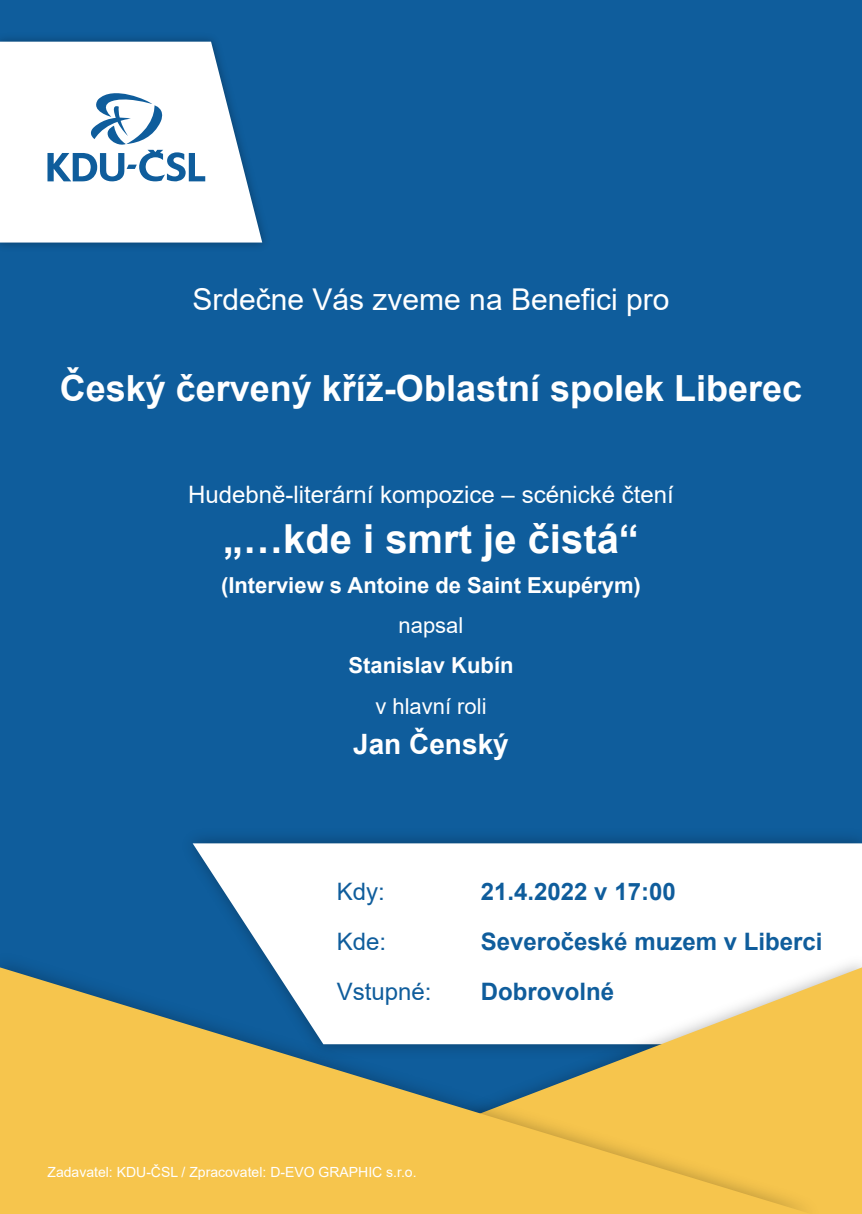
<style>
.page{position:relative;width:862px;height:1214px;background:#fff}
.page>*{position:absolute;margin:0;border:0;box-sizing:border-box;transform-origin:0 0}
.t1{font:700 40px "Arial";color:#fff}
.t2{font:700 36px "Arial";color:#fff}
.t3{font:30px "Arial";color:#fff}
.t4{font:700 28px "Arial";color:#fff}
.t5{font:700 24px "Arial";color:#0f5d9c}
.t6{font:24px "Arial";color:#fff}
.t7{font:24px "Arial";color:#0f5d9c}
.t8{font:700 22px "Arial";color:#fff}
.t9{font:22px "Arial";color:#fff}
.t10{font:14px "Arial";color:#fff}
</style>
<div class="page">
<div style="left:0;top:0;width:862px;height:1213px;background:#0f5d9c"></div>
<div style="left:192px;top:837px;width:670px;height:7px;background:#0d538c"></div>
<div style="left:193px;top:843px;width:669px;height:103px;background:#fff"></div>
<div style="left:835px;top:967px;width:27px;height:246px;background:#f6c54d"></div>
<img style="left:1px;top:943px;width:834px;height:270px">
<svg style="left:0;top:967px;width:811px;height:246px;background:#d7c076"></svg>
<img style="left:0;top:38px;width:265px;height:209px">
<svg style="left:0;top:42px;width:262px;height:200px;background:#dde8f0"></svg>
<svg style="left:47px;top:84px;width:158px;height:97px"></svg>
<p class="t3" style="left:192px;top:278px;width:478px">Srdečne Vás zveme na Benefici pro</p>
<h2 class="t2" style="left:60px;top:363px;width:744px">Český červený kříž-Oblastní spolek Liberec</h2>
<p class="t6" style="left:188px;top:478px;width:487px">Hudebně-literární kompozice – scénické čtení</p>
<h1 class="t1" style="left:223px;top:511px;width:417px">„…kde i smrt je čistá“</h1>
<p class="t8" style="left:221px;top:570px;width:421px">(Interview s Antoine de Saint Exupérym)</p>
<p class="t9" style="left:398px;top:610px;width:66px">napsal</p>
<p class="t8" style="left:348px;top:650px;width:167px">Stanislav Kubín</p>
<p class="t9" style="left:375px;top:690px;width:113px">v hlavní roli</p>
<p class="t4" style="left:353px;top:724px;width:157px">Jan Čenský</p>
<p class="t7" style="left:337px;top:874px;width:50px">Kdy:</p>
<p class="t5" style="left:481px;top:874px;width:196px">21.4.2022 v 17:00</p>
<p class="t7" style="left:337px;top:924px;width:51px">Kde:</p>
<p class="t5" style="left:481px;top:924px;width:343px">Severočeské muzem v Liberci</p>
<p class="t7" style="left:337px;top:974px;width:96px">Vstupné:</p>
<p class="t5" style="left:481px;top:974px;width:135px">Dobrovolné</p>
<p class="t10" style="left:47px;top:1161px;width:371px">Zadavatel: KDU-ČSL / Zpracovatel: D-EVO GRAPHIC s.r.o.</p>
</div>
